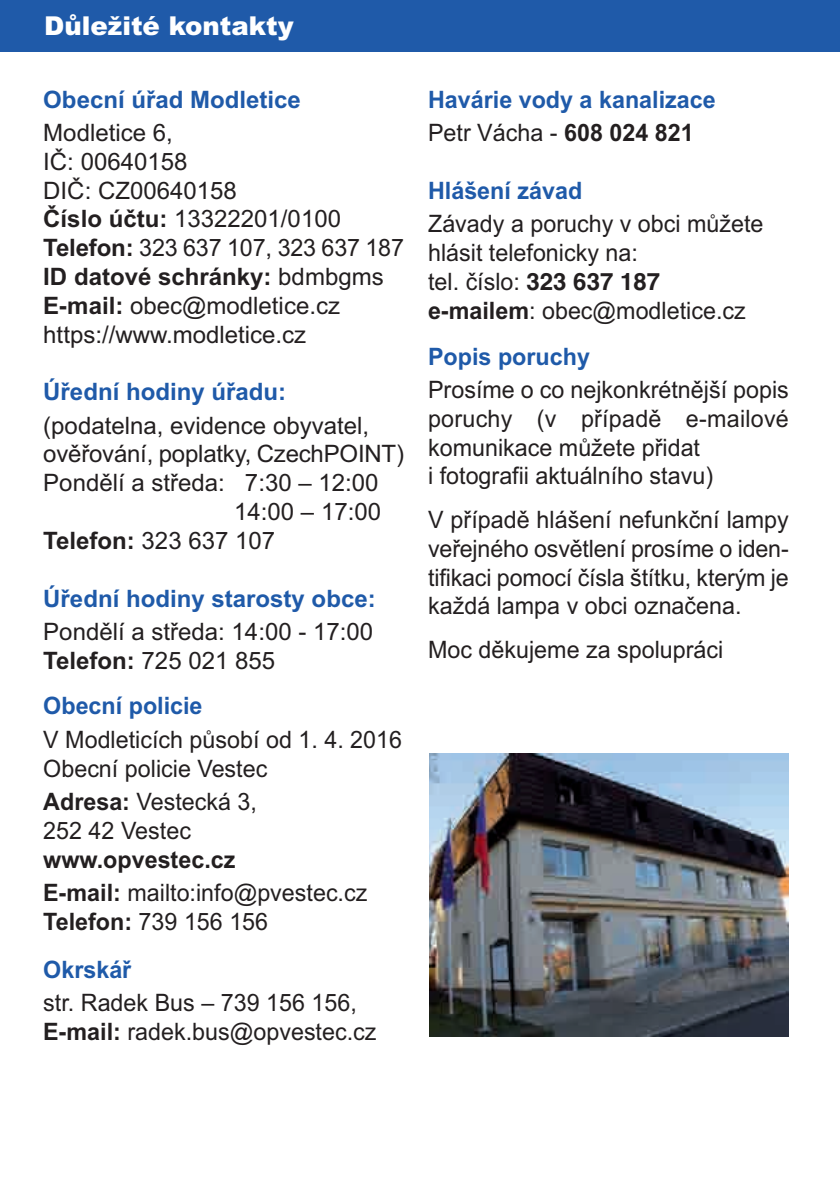
<style>
.page{position:relative;width:840px;height:1191px;background:#fff}
.page>*{position:absolute;margin:0;border:0;box-sizing:border-box;transform-origin:0 0}
.t1{font:900 26px "Arial";color:#fff}
.t2{font:24px/28.8px "Arial";color:#231f20}
.t3{font:700 24px/33.4px "Arial";color:#1f5aa9}
.t4{font:700 24px/33.6px "Arial";color:#231f20}
.s1{font-weight:700}
.s2{font-weight:400}
.s3{font-weight:700;color:#1f5aa9}
.s4{font-weight:400;color:#231f20}
.s5{color:#231f20}
.s6{font-family:"Helvetica";font-weight:700}
</style>
<div class="page">
<div style="left:0;top:0;width:839px;height:51px;background:#1f5aa9"></div>
<img style="left:429px;top:753px;width:359px;height:283px">
<p class="t1" style="left:44px;top:11px;width:251px">Důležité kontakty</p>
<p class="t3" style="left:43px;top:83px;width:259px">Obecní úřad Modletice</p>
<p class="t2" style="left:43px;top:120px;width:362px">Modletice 6,<br>IČ: 00640158<br>DIČ: CZ00640158<br><span class="s1">Číslo účtu:</span> 13322201/0100<br><span class="s1">Telefon:</span> 323 637 107, 323 637 187<br><span class="s1">ID datové schránky:</span> bdmbgms<br><span class="s1">E-mail:</span> obec@modletice.cz https://www.modletice.cz</p>
<p class="t3" style="left:43px;top:375px;width:244px">Úřední hodiny úřadu:</p>
<p class="t2" style="left:43px;top:413px;width:327px">(podatelna, evidence obyvatel,</p>
<p class="t2" style="left:43px;top:442px;width:362px">ověřování, poplatky, CzechPOINT)</p>
<p class="t2" style="left:43px;top:471px;width:336px">Pondělí a středa: 7:30 – 12:00</p>
<p class="t2" style="left:234px;top:499px;width:148px">14:00 – 17:00</p>
<p class="t2" style="left:43px;top:528px;width:233px"><span class="s1">Telefon:</span> 323 637 107</p>
<p class="t3" style="left:43px;top:581px;width:334px">Úřední hodiny starosty obce:</p>
<p class="t2" style="left:43px;top:619px;width:331px">Pondělí a středa: 14:00 - 17:00<br><span class="s1">Telefon:</span> 725 021 855</p>
<p class="t3" style="left:43px;top:689px;width:161px">Obecní policie</p>
<p class="t2" style="left:43px;top:727px;width:360px">V Modleticích působí od 1. 4. 2016<br>Obecní policie Vestec</p>
<p class="t2" style="left:43px;top:789px;width:215px"><span class="s1">Adresa:</span> Vestecká 3,<br>252 42 Vestec</p>
<p class="t4" style="left:43px;top:842px;width:325px">www.opvestec.cz<br>E-mail: <span class="s2">mailto:info@pvestec.cz</span></p>
<p class="t2" style="left:43px;top:900px;width:226px;line-height:47.4px"><span class="s1">Telefon:</span> 739 156 156<br><span class="s3">Okrskář</span></p>
<p class="t2" style="left:43px;top:990px;width:334px">str. Radek Bus – 739 156 156,<br><span class="s1">E-mail:</span> radek.bus@opvestec.cz</p>
<p class="t3" style="left:428px;top:83px;width:289px">Havárie vody a kanalizace<br><span class="s4">Petr Vácha -</span> <span class="s5">608 024 821</span></p>
<p class="t3" style="left:428px;top:174px;width:155px">Hlášení závad</p>
<p class="t2" style="left:428px;top:211px;width:337px">Závady a poruchy v obci můžete hlásit telefonicky na:<br>tel. číslo: <span class="s6">323 637 187 </span><span class="s1">e-mailem</span>: obec@modletice.cz</p>
<p class="t3" style="left:428px;top:339px;width:163px">Popis poruchy</p>
<p class="t2" style="left:428px;top:377px;width:362px">Prosíme o co nejkonkrétnější popis poruchy (v případě e-mailové komunikace můžete přidat<br>i fotografii aktuálního stavu)</p>
<p class="t2" style="left:428px;top:507px;width:362px;text-align:justify">V případě hlášení nefunkční lampy veřejného osvětlení prosíme o iden&shy;tifikaci pomocí čísla štítku, kterým je každá lampa v obci označena.</p>
<p class="t2" style="left:428px;top:637px;width:296px">Moc děkujeme za spolupráci</p>
</div>
